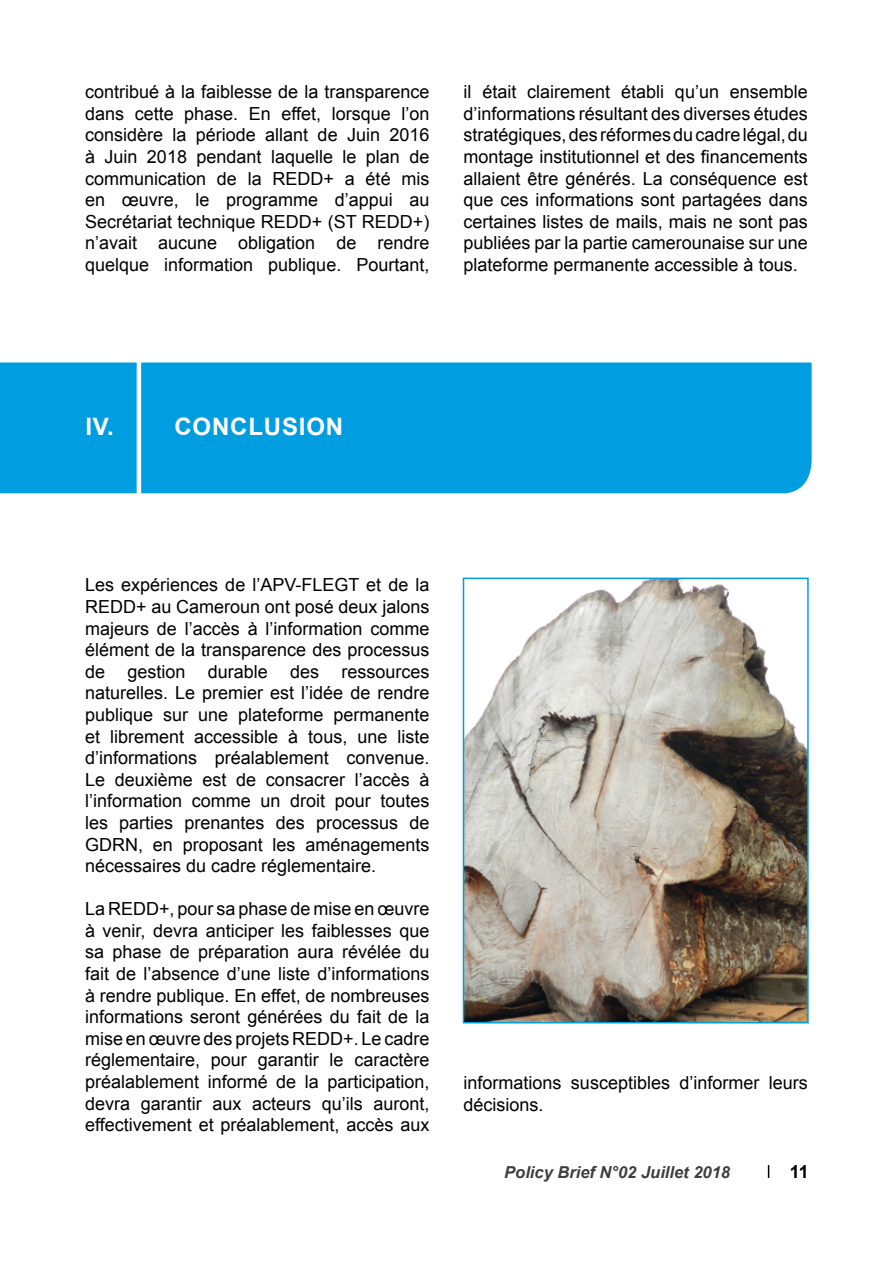
<style>
.page{position:relative;width:893px;height:1263px;background:#fff}
.page>*{position:absolute;margin:0;border:0;box-sizing:border-box;transform-origin:0 0}
.t1{font:700 24px "Arial";letter-spacing:.035em;color:#fff}
.t2{font:18px/21.6px "Arial";color:#000;text-align:justify}
.t3{font:700 18px "Arial";color:#000}
.t4{font:italic 700 16.5px "Arial";color:#3e3d40}
</style>
<div class="page">
<svg style="left:768px;top:1165px;width:1px;height:13px"></svg>
<div style="left:0;top:362px;width:812px;height:131px;background:#009ee0"></div>
<hr style="left:137px;top:356px;width:4px;height:147px;background:#fff">
<img style="left:466px;top:581px;width:340px;height:439px">
<div style="left:463px;top:578px;width:346px;height:445px;border:2px solid #009ee0"></div>
<p class="t2" style="left:85px;top:81px;width:346px">contribué à la faiblesse de la transparence dans cette phase. En effet, lorsque l’on considère la période allant de Juin 2016 à Juin 2018 pendant laquelle le plan de communication de la REDD+ a été mis en œuvre, le programme d’appui au Secrétariat technique REDD+ (ST REDD+) n’avait aucune obligation de rendre quelque information publique. Pourtant,</p>
<p class="t2" style="left:463px;top:81px;width:346px">il était clairement établi qu’un ensemble d’informations résultant des diverses études stratégiques, des réformes du cadre légal, du montage institutionnel et des financements allaient être générés. La conséquence est que ces informations sont partagées dans certaines listes de mails, mais ne sont pas publiées par la partie camerounaise sur une plateforme permanente accessible à tous.</p>
<h1 class="t1" style="left:85px;top:409px;width:30px">IV.</h1>
<h1 class="t1" style="left:174px;top:409px;width:170px">CONCLUSION</h1>
<p class="t2" style="left:85px;top:574px;width:346px">Les expériences de l’APV-FLEGT et de la REDD+ au Cameroun ont posé deux jalons majeurs de l’accès à l’information comme élément de la transparence des processus de gestion durable des ressources naturelles. Le premier est l’idée de rendre publique sur une plateforme permanente et librement accessible à tous, une liste d’informations préalablement convenue.<br>Le deuxième est de consacrer l’accès à l’information comme un droit pour toutes les parties prenantes des processus de GDRN, en proposant les aménagements nécessaires du cadre réglementaire.</p>
<p class="t2" style="left:85px;top:898px;width:346px">La REDD+, pour sa phase de mise en œuvre à venir, devra anticiper les faiblesses que sa phase de préparation aura révélée du fait de l’absence d’une liste d’informations à rendre publique. En effet, de nombreuses informations seront générées du fait de la mise en œuvre des projets REDD+. Le cadre réglementaire, pour garantir le caractère préalablement informé de la participation, devra garantir aux acteurs qu’ils auront, effectivement et préalablement, accès aux</p>
<p class="t2" style="left:463px;top:1072px;width:346px">informations susceptibles d’informer leurs décisions.</p>
<p class="t4" style="left:504px;top:1161px;width:227px">Policy Brief N°02 Juillet 2018</p>
<p class="t3" style="left:790px;top:1159px;width:21px">11</p>
</div>
